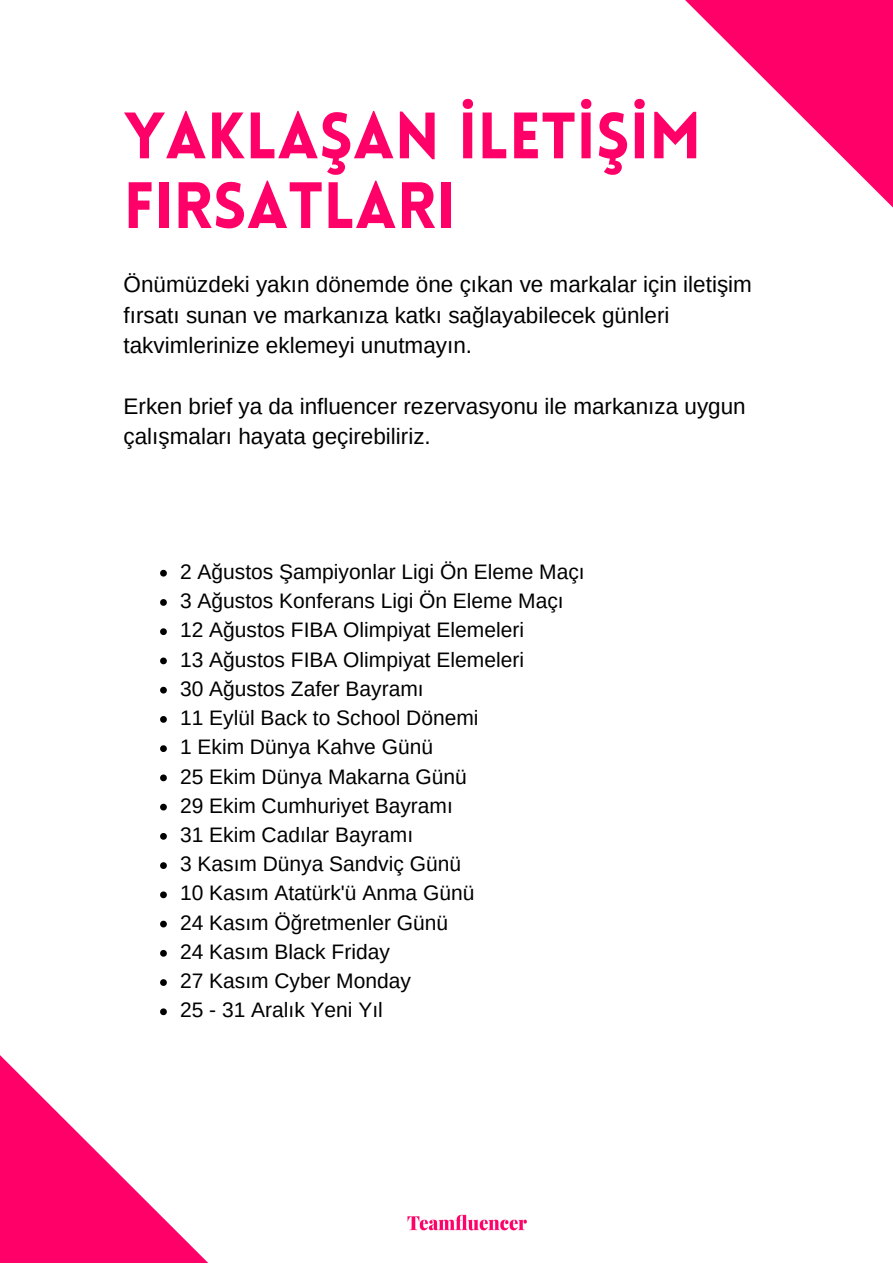
<style>
.page{position:relative;width:893px;height:1264px;background:#fff}
.page>*{position:absolute;margin:0;border:0;box-sizing:border-box;transform-origin:0 0}
.t1{font:900 64.05px "Lovelo";color:#ff0069}
.t2{font:22.5px/30.3px "Arimo";color:#000001}
.t3{font:21px "Arimo";color:#000001}
</style>
<div class="page">
<svg style="left:0;top:1055px;width:207px;height:207px"></svg>
<svg style="left:685px;top:0;width:207px;height:207px"></svg>
<img style="left:407px;top:1214px;width:119px;height:17px">
<svg style="left:160px;top:570px;width:7px;height:6px"></svg>
<svg style="left:160px;top:599px;width:7px;height:7px"></svg>
<svg style="left:160px;top:628px;width:7px;height:7px"></svg>
<svg style="left:160px;top:657px;width:7px;height:7px"></svg>
<svg style="left:160px;top:686px;width:7px;height:7px"></svg>
<svg style="left:160px;top:716px;width:7px;height:6px"></svg>
<svg style="left:160px;top:745px;width:7px;height:7px"></svg>
<svg style="left:160px;top:774px;width:7px;height:7px"></svg>
<svg style="left:160px;top:803px;width:7px;height:7px"></svg>
<svg style="left:160px;top:833px;width:7px;height:6px"></svg>
<svg style="left:160px;top:862px;width:7px;height:7px"></svg>
<svg style="left:160px;top:891px;width:7px;height:7px"></svg>
<svg style="left:160px;top:920px;width:7px;height:7px"></svg>
<svg style="left:160px;top:950px;width:7px;height:6px"></svg>
<svg style="left:160px;top:979px;width:7px;height:6px"></svg>
<svg style="left:160px;top:1008px;width:7px;height:7px"></svg>
<p class="t1" style="left:123px;top:110px;width:579px">YAKLAŞAN İLETİŞİM</p>
<p class="t1" style="left:123px;top:180px;width:333px">FIRSATLARI</p>
<p class="t2" style="left:123px;top:269px;width:630px">Önümüzdeki yakın dönemde öne çıkan ve markalar için iletişim fırsatı sunan ve markanıza katkı sağlayabilecek günleri takvimlerinize eklemeyi unutmayın.</p>
<p class="t2" style="left:123px;top:390px;width:623px">Erken brief ya da influencer rezervasyonu ile markanıza uygun çalışmaları hayata geçirebiliriz.</p>
<p class="t3" style="left:180px;top:560px;width:406px">2 Ağustos Şampiyonlar Ligi Ön Eleme Maçı</p>
<p class="t3" style="left:180px;top:589px;width:385px">3 Ağustos Konferans Ligi Ön Eleme Maçı</p>
<p class="t3" style="left:180px;top:618px;width:345px">12 Ağustos FIBA Olimpiyat Elemeleri</p>
<p class="t3" style="left:180px;top:647px;width:345px">13 Ağustos FIBA Olimpiyat Elemeleri</p>
<p class="t3" style="left:180px;top:676px;width:245px">30 Ağustos Zafer Bayramı</p>
<p class="t3" style="left:180px;top:706px;width:300px">11 Eylül Back to School Dönemi</p>
<p class="t3" style="left:180px;top:735px;width:254px">1 Ekim Dünya Kahve Günü</p>
<p class="t3" style="left:180px;top:764px;width:288px">25 Ekim Dünya Makarna Günü</p>
<p class="t3" style="left:180px;top:793px;width:274px">29 Ekim Cumhuriyet Bayramı</p>
<p class="t3" style="left:180px;top:823px;width:235px">31 Ekim Cadılar Bayramı</p>
<p class="t3" style="left:180px;top:852px;width:282px">3 Kasım Dünya Sandviç Günü</p>
<p class="t3" style="left:180px;top:881px;width:296px">10 Kasım Atatürk'ü Anma Günü</p>
<p class="t3" style="left:180px;top:910px;width:270px">24 Kasım Öğretmenler Günü</p>
<p class="t3" style="left:180px;top:939px;width:211px">24 Kasım Black Friday</p>
<p class="t3" style="left:180px;top:969px;width:232px">27 Kasım Cyber Monday</p>
<p class="t3" style="left:180px;top:998px;width:204px">25 - 31 Aralık Yeni Yıl</p>
</div>
